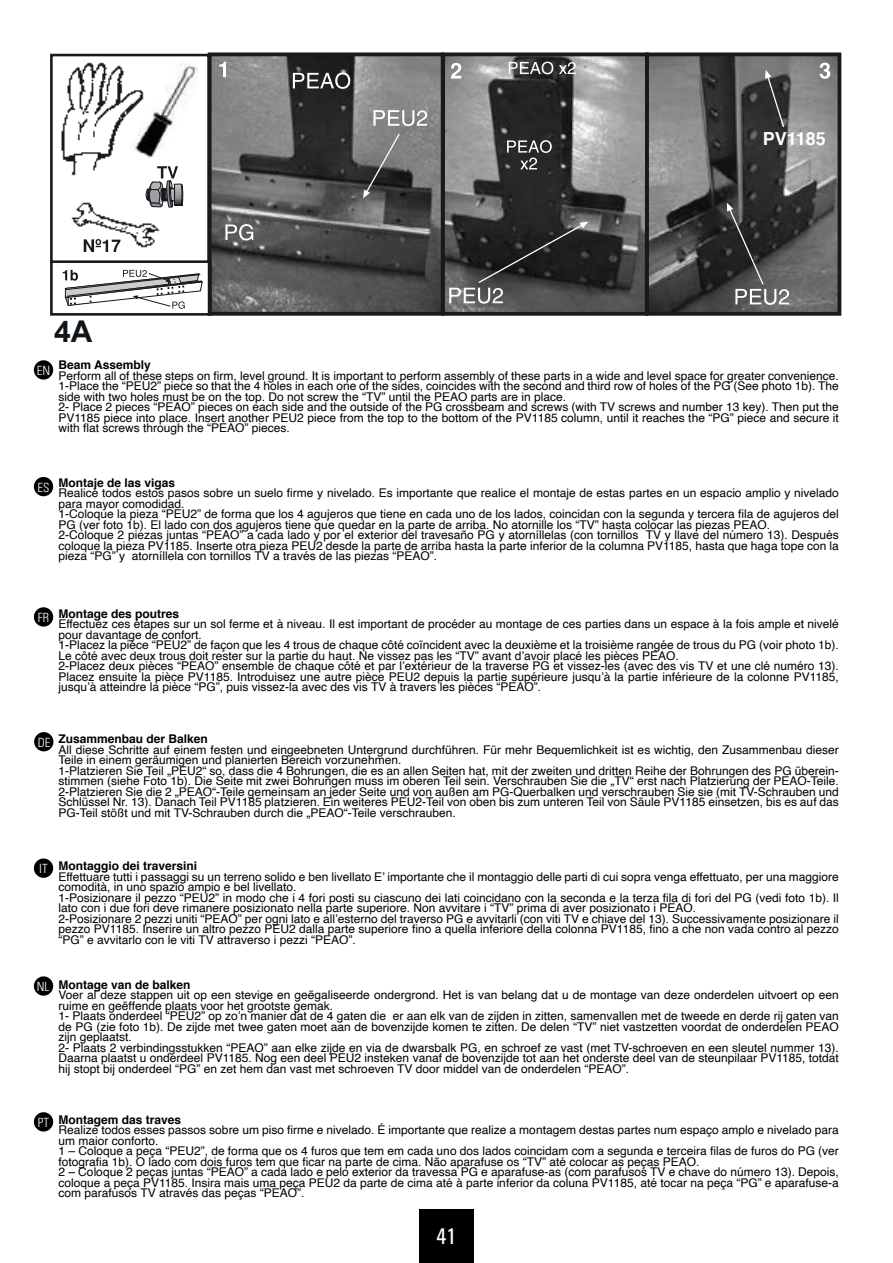
<style>
.page{position:relative;width:893px;height:1263px;background:#fff}
.page>*{position:absolute;margin:0;border:0;box-sizing:border-box;transform-origin:0 0}
.t1{font:700 30px "Arial";color:#101519}
.t2{font:condensed 22.5px "Univers";color:#fff}
.t3{font:700 18px "Helvetica";color:#fff}
.t4{font:300 condensed 12.75px "Univers";color:#fff}
.t5{font:12px/10.5px "Helvetica";color:#000}
.t6{font:700 12px "Helvetica";color:#000}
</style>
<div class="page">
<div style="left:419px;top:1209px;width:54px;height:54px;background:#000"></div>
<div style="left:34px;top:477px;width:19px;height:19px;background:#000;border-radius:50%"></div>
<div style="left:34px;top:360px;width:19px;height:20px;background:#000;border-radius:50%"></div>
<div style="left:34px;top:607px;width:19px;height:20px;background:#000;border-radius:50%"></div>
<div style="left:34px;top:732px;width:19px;height:19px;background:#000;border-radius:50%"></div>
<div style="left:34px;top:858px;width:19px;height:20px;background:#000;border-radius:50%"></div>
<div style="left:34px;top:976px;width:19px;height:20px;background:#000;border-radius:50%"></div>
<div style="left:34px;top:1112px;width:19px;height:19px;background:#000;border-radius:50%"></div>
<img style="left:213px;top:58px;width:623px;height:253px">
<div style="left:208px;top:53px;width:237px;height:263px;border:4px solid #19181c"></div>
<svg style="left:219px;top:62px;width:7px;height:15px"></svg>
<svg style="left:293px;top:72px;width:57px;height:17px"></svg>
<svg style="left:373px;top:110px;width:54px;height:16px"></svg>
<svg style="left:363px;top:132px;width:38px;height:66px;background:#606060"></svg>
<svg style="left:225px;top:224px;width:28px;height:16px"></svg>
<div style="left:441px;top:53px;width:208px;height:263px;border:4px solid #19181c"></div>
<svg style="left:451px;top:63px;width:10px;height:16px"></svg>
<svg style="left:507px;top:140px;width:45px;height:29px"></svg>
<svg style="left:449px;top:222px;width:139px;height:82px;background:#3a3a3a"></svg>
<div style="left:645px;top:53px;width:196px;height:263px;border:4px solid #19181c"></div>
<svg style="left:820px;top:63px;width:10px;height:16px"></svg>
<svg style="left:727px;top:203px;width:62px;height:102px;background:#494949"></svg>
<svg style="left:765px;top:70px;width:20px;height:59px"></svg>
<svg style="left:509px;top:62px;width:44px;height:12px"></svg>
<svg style="left:559px;top:62px;width:17px;height:12px"></svg>
<div style="left:50px;top:260px;width:162px;height:56px;border:3px solid #19181c"></div>
<svg style="left:63px;top:270px;width:140px;height:39px"></svg>
<div style="left:50px;top:54px;width:160px;height:209px;background:#fff;border:3px solid #19181c"></div>
<img style="left:71px;top:202px;width:89px;height:47px">
<img style="left:61px;top:62px;width:68px;height:114px">
<svg style="left:84px;top:239px;width:36px;height:13px"></svg>
<img style="left:129px;top:63px;width:69px;height:95px">
<svg style="left:146px;top:166px;width:37px;height:49px"></svg>
<h1 class="t1" style="left:54px;top:312px;width:40px">4A</h1>
<h3 class="t3" style="left:763px;top:124px;width:65px">PV1185</h3>
<p class="t4" style="left:37px;top:363px;width:15px">EN</p>
<p class="t6" style="left:58px;top:355px;width:94px">Beam Assembly</p>
<p class="t5" style="left:58px;top:371px;width:782px">Perform all of these steps on firm, level ground. It is important to perform assembly of these parts in a wide and level space for greater convenience.<br>1-Place the “PEU2” piece so that the 4 holes in each one of the sides, coincides with the second and third row of holes of the PG (See photo 1b). The side with two holes must be on the top. Do not screw the “TV” until the PEAO parts are in place.<br>2- Place 2 pieces “PEAO” pieces on each side and the outside of the PG crossbeam and screws (with TV screws and number 13 key). Then put the PV1185 piece into place. Insert another PEU2 piece from the top to the bottom of the PV1185 column, until it reaches the “PG” piece and secure it with flat screws through the “PEAO” pieces.</p>
<p class="t4" style="left:38px;top:480px;width:13px">ES</p>
<p class="t6" style="left:58px;top:473px;width:118px">Montaje de las vigas</p>
<p class="t5" style="left:58px;top:488px;width:782px">Realice todos estos pasos sobre un suelo firme y nivelado. Es importante que realice el montaje de estas partes en un espacio amplio y nivelado para mayor comodidad.<br>1-Coloque la pieza “PEU2” de forma que los 4 agujeros que tiene en cada uno de los lados, coincidan con la segunda y tercera fila de agujeros del PG (ver foto 1b). El lado con dos agujeros tiene que quedar en la parte de arriba. No atornille los “TV” hasta colocar las piezas PEAO.<br>2-Coloque 2 piezas juntas “PEAO” a cada lado y por el exterior del travesaño PG y atorníllelas (con tornillos TV y llave del número 13). Después coloque la pieza PV1185. Inserte otra pieza PEU2 desde la parte de arriba hasta la parte inferior de la columna PV1185, hasta que haga tope con la pieza “PG” y atorníllela con tornillos TV a través de las piezas “PEAO”.</p>
<p class="t4" style="left:38px;top:610px;width:13px">FR</p>
<p class="t6" style="left:58px;top:604px;width:122px">Montage des poutres</p>
<p class="t5" style="left:58px;top:619px;width:782px">Effectuez ces étapes sur un sol ferme et à niveau. Il est important de procéder au montage de ces parties dans un espace à la fois ample et nivelé pour davantage de confort.<br>1-Placez la pièce “PEU2” de façon que les 4 trous de chaque côté coïncident avec la deuxième et la troisième rangée de trous du PG (voir photo 1b).<br>Le côté avec deux trous doit rester sur la partie du haut. Ne vissez pas les “TV” avant d’avoir placé les pièces PEAO.<br>2-Placez deux pièces “PEAO” ensemble de chaque côté et par l’extérieur de la traverse PG et vissez-les (avec des vis TV et une clé numéro 13).<br>Placez ensuite la pièce PV1185. Introduisez une autre pièce PEU2 depuis la partie supérieure jusqu’à la partie inférieure de la colonne PV1185, jusqu’à atteindre la pièce “PG”, puis vissez-la avec des vis TV à travers les pièces “PEAO”.</p>
<p class="t4" style="left:38px;top:735px;width:14px">DE</p>
<p class="t6" style="left:58px;top:729px;width:151px">Zusammenbau der Balken</p>
<p class="t5" style="left:58px;top:745px;width:782px">All diese Schritte auf einem festen und eingeebneten Untergrund durchführen. Für mehr Bequemlichkeit ist es wichtig, den Zusammenbau dieser Teile in einem geräumigen und planierten Bereich vorzunehmen.<br>1-Platzieren Sie Teil „PEU2“ so, dass die 4 Bohrungen, die es an allen Seiten hat, mit der zweiten und dritten Reihe der Bohrungen des PG überein&shy;stimmen (siehe Foto 1b). Die Seite mit zwei Bohrungen muss im oberen Teil sein. Verschrauben Sie die „TV“ erst nach Platzierung der PEAO-Teile.<br>2-Platzieren Sie die 2 „PEAO“-Teile gemeinsam an jeder Seite und von außen am PG-Querbalken und verschrauben Sie sie (mit TV-Schrauben und Schlüssel Nr. 13). Danach Teil PV1185 platzieren. Ein weiteres PEU2-Teil von oben bis zum unteren Teil von Säule PV1185 einsetzen, bis es auf das PG-Teil stößt und mit TV-Schrauben durch die „PEAO“-Teile verschrauben.</p>
<p class="t4" style="left:39px;top:861px;width:10px">IT</p>
<p class="t4" style="left:37px;top:979px;width:14px">NL</p>
<p class="t4" style="left:38px;top:1115px;width:13px">PT</p>
<p class="t6" style="left:58px;top:856px;width:140px">Montaggio dei traversini</p>
<p class="t5" style="left:58px;top:871px;width:782px">Effettuare tutti i passaggi su un terreno solido e ben livellato E’ importante che il montaggio delle parti di cui sopra venga effettuato, per una maggiore comodità, in uno spazio ampio e bel livellato.<br>1-Posizionare il pezzo “PEU2” in modo che i 4 fori posti su ciascuno dei lati coincidano con la seconda e la terza fila di fori del PG (vedi foto 1b). Il lato con i due fori deve rimanere posizionato nella parte superiore. Non avvitare i “TV” prima di aver posizionato i PEAO.<br>2-Posizionare 2 pezzi uniti “PEAO” per ogni lato e all’esterno del traverso PG e avvitarli (con viti TV e chiave del 13). Successivamente posizionare il pezzo PV1185. Inserire un altro pezzo PEU2 dalla parte superiore fino a quella inferiore della colonna PV1185, fino a che non vada contro al pezzo “PG” e avvitarlo con le viti TV attraverso i pezzi “PEAO”.</p>
<p class="t6" style="left:58px;top:974px;width:134px">Montage van de balken</p>
<p class="t5" style="left:58px;top:990px;width:782px">Voer al deze stappen uit op een stevige en geëgaliseerde ondergrond. Het is van belang dat u de montage van deze onderdelen uitvoert op een ruime en geëffende plaats voor het grootste gemak.<br>1- Plaats onderdeel “PEU2” op zo’n manier dat de 4 gaten die er aan elk van de zijden in zitten, samenvallen met de tweede en derde rij gaten van de PG (zie foto 1b). De zijde met twee gaten moet aan de bovenzijde komen te zitten. De delen “TV” niet vastzetten voordat de onderdelen PEAO zijn geplaatst.<br>2- Plaats 2 verbindingsstukken “PEAO” aan elke zijde en via de dwarsbalk PG, en schroef ze vast (met TV-schroeven en een sleutel nummer 13).<br>Daarna plaatst u onderdeel PV1185. Nog een deel PEU2 insteken vanaf de bovenzijde tot aan het onderste deel van de steunpilaar PV1185, totdat hij stopt bij onderdeel “PG” en zet hem dan vast met schroeven TV door middel van de onderdelen “PEAO”.</p>
<p class="t6" style="left:58px;top:1110px;width:124px">Montagem das traves</p>
<p class="t5" style="left:58px;top:1125px;width:782px">Realize todos esses passos sobre um piso firme e nivelado. É importante que realize a montagem destas partes num espaço amplo e nivelado para um maior conforto.<br>1 – Coloque a peça “PEU2”, de forma que os 4 furos que tem em cada uno dos lados coincidam com a segunda e terceira filas de furos do PG (ver fotografia 1b). O lado com dois furos tem que ficar na parte de cima. Não aparafuse os “TV” até colocar as peças PEAO.<br>2 – Coloque 2 peças juntas “PEAO” a cada lado e pelo exterior da travessa PG e aparafuse-as (com parafusos TV e chave do número 13). Depois, coloque a peça PV1185. Insira mais uma peça PEU2 da parte de cima até à parte inferior da coluna PV1185, até tocar na peça “PG” e aparafuse-a com parafusos TV através das peças “PEAO”.</p>
<h2 class="t2" style="left:436px;top:1221px;width:21px">41</h2>
</div>
